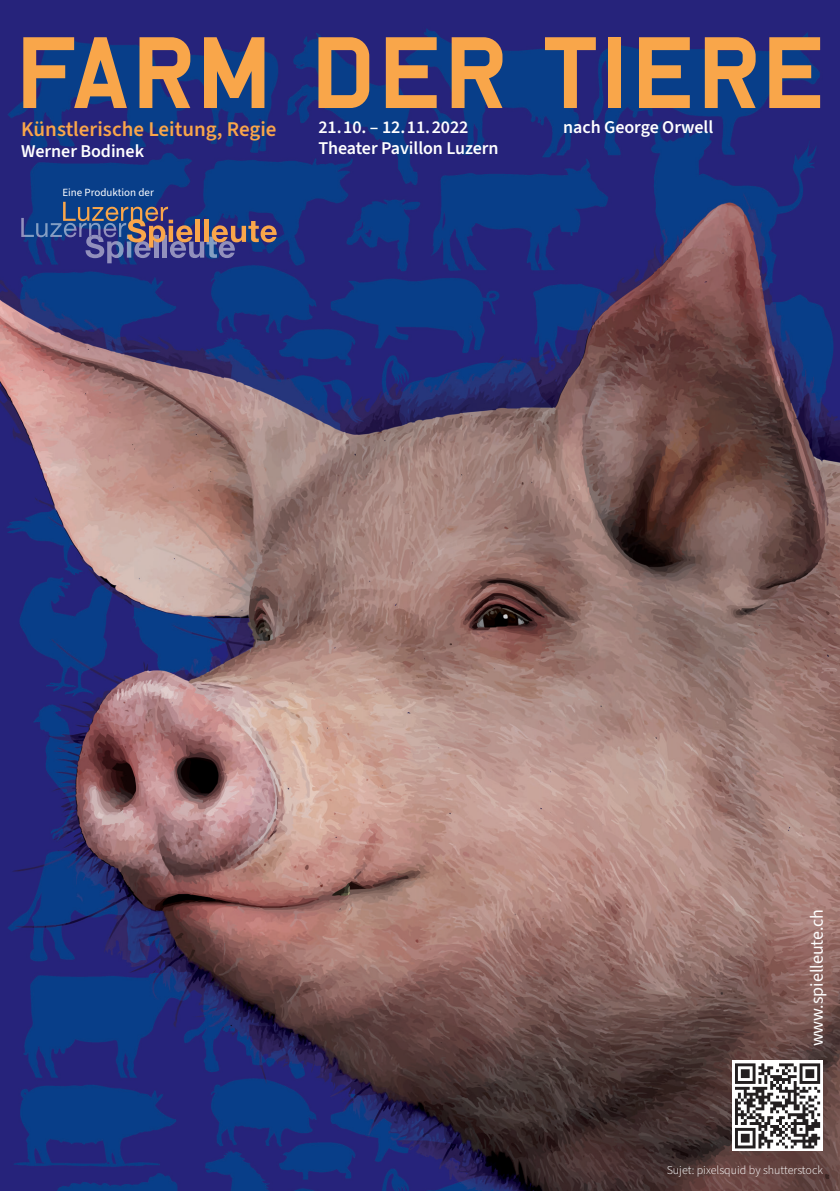
<style>
.page{position:relative;width:840px;height:1191px;background:#fff}
.page>*{position:absolute;margin:0;border:0;box-sizing:border-box;transform-origin:0 0}
.t1{font:96px "Alpha Headline";letter-spacing:-.03em;color:#f9a64a}
.t2{font:600 21px "Source Sans 3";color:#f9a64a}
.t3{font:600 18px/21.6px "Source Sans 3";letter-spacing:-.005em;color:#fff}
.t4{font:18px "Source Sans 3";letter-spacing:-.005em;color:#fff}
.t5{font:300 12px "Source Sans 3";color:#fff}
.t6{font:11px "Source Sans 3";color:#fff}
</style>
<div class="page">
<img style="left:0;top:1px;width:839px;height:1190px">
<svg style="left:21px;top:202px;width:256px;height:61px;background:#454c81"></svg>
<svg style="left:731px;top:1060px;width:91px;height:91px"></svg>
<svg style="left:734px;top:1063px;width:85px;height:85px"></svg>
<h1 class="t1" style="left:13px;top:11px;width:815px">FARM DER TIERE</h1>
<p class="t2" style="left:21px;top:115px;width:256px">Künstlerische Leitung, Regie</p>
<p class="t3" style="left:21px;top:141px;width:124px">Werner Bodinek</p>
<p class="t6" style="left:62px;top:185px;width:93px">Eine Produktion der</p>
<p class="t3" style="left:318px;top:116px;width:182px">21. 10. – 12. 11. 2022<br>Theater Pavillon Luzern</p>
<p class="t3" style="left:563px;top:116px;width:151px">nach George Orwell</p>
<p class="t4" style="left:804px;top:1046px;width:139px;rotate:-90deg">www.spielleute.ch</p>
<p class="t5" style="left:666px;top:1162px;width:158px">Sujet: pixelsquid by shutterstock</p>
</div>
